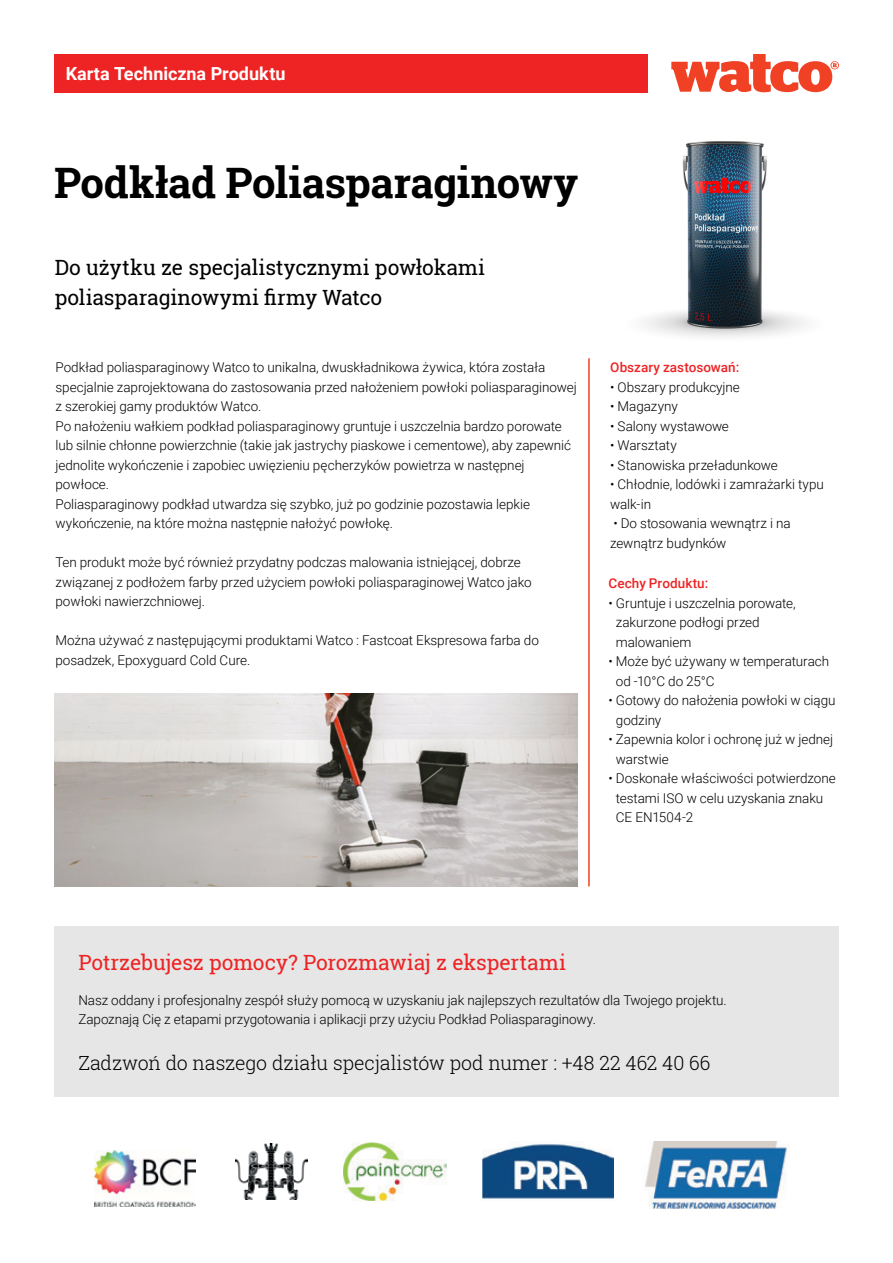
<style>
.page{position:relative;width:893px;height:1263px;background:#fff}
.page>*{position:absolute;margin:0;border:0;box-sizing:border-box;transform-origin:0 0}
.t1{font:700 42px "Roboto Slab";letter-spacing:-.01em;color:#000}
.t2{font:21px/30px "Roboto Slab";letter-spacing:-.005em;color:#000}
.t3{font:21px "Roboto Slab";letter-spacing:-.005em;color:#ee2324}
.t4{font:300 19.5px "Roboto Slab";letter-spacing:-.005em;color:#000}
.t5{font:700 18px "Roboto";color:#fff}
.t6{font:300 13.5px/19.5px "Roboto";letter-spacing:-.005em;color:#000}
.t7{font:500 13.5px "Roboto";color:#ee2324}
</style>
<div class="page">
<img style="left:645px;top:141px;width:160px;height:196px">
<hr style="left:588px;top:358px;width:2px;height:528px;background:#f04124">
<div style="left:55px;top:926px;width:784px;height:171px;background:#e6e6e6"></div>
<img style="left:95px;top:1150px;width:100px;height:56px">
<img style="left:235px;top:1143px;width:72px;height:56px">
<img style="left:344px;top:1142px;width:103px;height:58px">
<img style="left:482px;top:1144px;width:131px;height:55px">
<img style="left:645px;top:1142px;width:142px;height:67px">
<div style="left:54px;top:54px;width:593px;height:38px;background:#ee2324"></div>
<img style="left:54px;top:693px;width:524px;height:193px">
<svg style="left:671px;top:54px;width:168px;height:38px"></svg>
<p class="t5" style="left:66px;top:61px;width:221px">Karta Techniczna Produktu</p>
<p class="t1" style="left:54px;top:154px;width:526px">Podkład Poliasparaginowy</p>
<p class="t2" style="left:55px;top:252px;width:432px">Do użytku ze specjalistycznymi powłokami poliasparaginowymi firmy Watco</p>
<p class="t6" style="left:56px;top:357px;width:523px">Podkład poliasparaginowy Watco to unikalna, dwuskładnikowa żywica, która została specjalnie zaprojektowana do zastosowania przed nałożeniem powłoki poliasparaginowej z szerokiej gamy produktów Watco.</p>
<p class="t6" style="left:56px;top:416px;width:517px">Po nałożeniu wałkiem podkład poliasparaginowy gruntuje i uszczelnia bardzo porowate lub silnie chłonne powierzchnie (takie jak jastrychy piaskowe i cementowe), aby zapewnić jednolite wykończenie i zapobiec uwięzieniu pęcherzyków powietrza w następnej powłoce.</p>
<p class="t6" style="left:56px;top:494px;width:476px">Poliasparaginowy podkład utwardza się szybko, już po godzinie pozostawia lepkie wykończenie, na które można następnie nałożyć powłokę.</p>
<p class="t6" style="left:56px;top:552px;width:478px">Ten produkt może być również przydatny podczas malowania istniejącej, dobrze związanej z podłożem farby przed użyciem powłoki poliasparaginowej Watco jako powłoki nawierzchniowej.</p>
<p class="t6" style="left:56px;top:630px;width:485px">Można używać z następującymi produktami Watco : Fastcoat Ekspresowa farba do posadzek, Epoxyguard Cold Cure.</p>
<p class="t7" style="left:610px;top:358px;width:131px">Obszary zastosowań:</p>
<p class="t6" style="left:610px;top:377px;width:131px">• Obszary produkcyjne</p>
<p class="t6" style="left:610px;top:396px;width:69px">• Magazyny</p>
<p class="t6" style="left:610px;top:416px;width:120px">• Salony wystawowe</p>
<p class="t6" style="left:610px;top:435px;width:68px">• Warsztaty</p>
<p class="t6" style="left:610px;top:455px;width:169px">• Stanowiska przeładunkowe</p>
<p class="t6" style="left:610px;top:474px;width:215px">• Chłodnie, lodówki i zamrażarki typu walk-in</p>
<p class="t6" style="left:610px;top:513px;width:182px">• Do stosowania wewnątrz i na zewnątrz budynków</p>
<p class="t7" style="left:608px;top:574px;width:101px">Cechy Produktu:</p>
<p class="t6" style="left:616px;top:593px;width:181px;text-indent:-7px">• Gruntuje i uszczelnia porowate, zakurzone podłogi przed malowaniem</p>
<p class="t6" style="left:616px;top:651px;width:215px;text-indent:-7px">• Może być używany w temperaturach od -10°C do 25°C</p>
<p class="t6" style="left:616px;top:690px;width:221px;text-indent:-7px">• Gotowy do nałożenia powłoki w ciągu godziny</p>
<p class="t6" style="left:616px;top:729px;width:219px;text-indent:-7px">• Zapewnia kolor i ochronę już w jednej warstwie</p>
<p class="t6" style="left:616px;top:768px;width:221px;text-indent:-7px">• Doskonałe właściwości potwierdzone testami ISO w celu uzyskania znaku<br>CE EN1504-2</p>
<p class="t3" style="left:78px;top:948px;width:489px">Potrzebujesz pomocy? Porozmawiaj z ekspertami</p>
<p class="t6" style="left:78px;top:990px;width:650px">Nasz oddany i profesjonalny zespół służy pomocą w uzyskaniu jak najlepszych rezultatów dla Twojego projektu.</p>
<p class="t6" style="left:78px;top:1009px;width:519px">Zapoznają Cię z etapami przygotowania i aplikacji przy użyciu Podkład Poliasparaginowy.</p>
<p class="t4" style="left:78px;top:1049px;width:634px">Zadzwoń do naszego działu specjalistów pod numer : +48 22 462 40 66</p>
</div>
